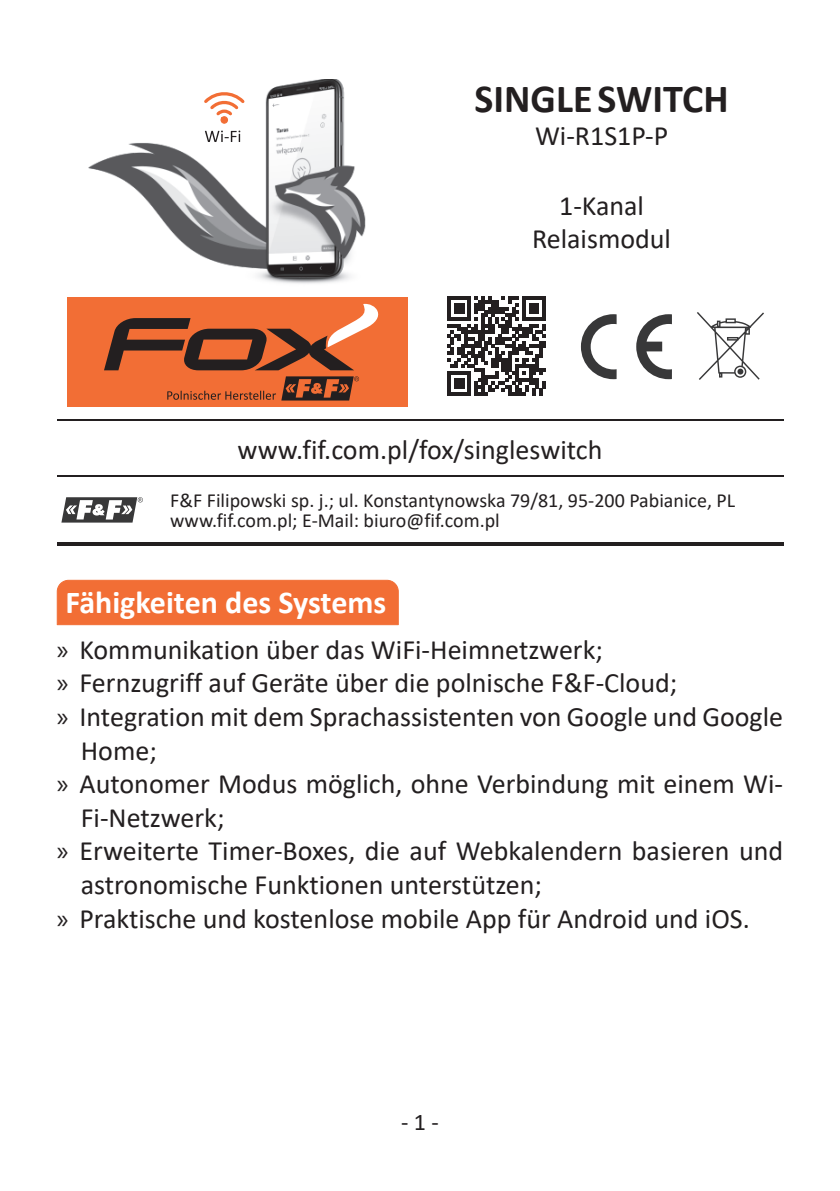
<style>
.page{position:relative;width:840px;height:1191px;background:#fff}
.page>*{position:absolute;margin:0;border:0;box-sizing:border-box;transform-origin:0 0}
.t1{font:700 40px "Calibri";color:#231f20}
.t2{font:700 32px "Calibri";color:#fff}
.t3{font:28px/33.6px "Calibri";color:#231f20;text-align:center}
.t4{font:24px "Calibri";color:#231f20}
.t5{font:20px/20px "Calibri";color:#231f20}
.s1{font-family:"Myriad Pro"}
</style>
<div class="page">
<hr style="left:420px;top:419px;width:362px;height:1px;background:#231f20">
<svg style="left:147px;top:476px;width:23px;height:1px"></svg>
<hr style="left:170px;top:476px;width:250px;height:1px;background:#231f20">
<hr style="left:420px;top:476px;width:362px;height:1px;background:#231f20">
<hr style="left:57px;top:543px;width:90px;height:3px;background:#231f20">
<hr style="left:147px;top:543px;width:23px;height:3px;background:#231f20">
<hr style="left:170px;top:543px;width:250px;height:3px;background:#231f20">
<hr style="left:420px;top:543px;width:362px;height:3px;background:#231f20">
<hr style="left:57px;top:419px;width:90px;height:1px;background:#231f20">
<svg style="left:147px;top:419px;width:23px;height:1px"></svg>
<hr style="left:170px;top:419px;width:250px;height:1px;background:#231f20">
<hr style="left:57px;top:476px;width:90px;height:1px;background:#231f20">
<img style="left:88px;top:79px;width:278px;height:205px">
<svg style="left:205px;top:131px;width:35px;height:11px"></svg>
<svg style="left:201px;top:91px;width:46px;height:33px"></svg>
<div style="left:68px;top:298px;width:340px;height:109px;background:#f26e35"></div>
<svg style="left:104px;top:303px;width:275px;height:67px"></svg>
<svg style="left:167px;top:376px;width:192px;height:24px"></svg>
<svg style="left:447px;top:297px;width:98px;height:98px"></svg>
<svg style="left:697px;top:312px;width:66px;height:68px"></svg>
<svg style="left:580px;top:314px;width:91px;height:65px"></svg>
<svg style="left:61px;top:497px;width:82px;height:25px"></svg>
<div style="left:57px;top:580px;width:341px;height:45px;background:#f26e35"></div>
<h1 class="t1" style="left:474px;top:70px;width:255px">SINGLE SWITCH</h1>
<p class="t3" style="left:534px;top:118px;width:135px">Wi-R1S1P-P</p>
<p class="t3" style="left:532px;top:188px;width:140px">1-Kanal<br>Relaismodul</p>
<p class="t3" style="left:237px;top:432px;width:366px">www.fif.com.pl/fox/singleswitch</p>
<p class="t5" style="left:170px;top:490px;width:566px">F&amp;F Filipowski sp. j.; ul. Konstantynowska 79/81, 95-200 Pabianice, PL www.fif.com.pl; E-Mail: biuro@fif.com.pl</p>
<p class="t2" style="left:65px;top:579px;width:322px">Fähigkeiten des Systems</p>
<p class="t3" style="left:57px;top:632px;width:547px"><span class="s1">»</span> Kommunikation über das WiFi-Heimnetzwerk;</p>
<p class="t3" style="left:57px;top:665px;width:621px"><span class="s1">»</span> Fernzugriff auf Geräte über die polnische F&amp;F-Cloud;</p>
<p class="t3" style="left:57px;top:699px;width:727px"><span class="s1">»</span> Integration mit dem Sprachassistenten von Google und Google</p>
<p class="t3" style="left:81px;top:733px;width:78px">Home;</p>
<p class="t3" style="left:57px;top:766px;width:727px"><span class="s1">»</span> Autonomer Modus möglich, ohne Verbindung mit einem Wi-</p>
<p class="t3" style="left:81px;top:800px;width:145px">Fi-Netzwerk;</p>
<p class="t3" style="left:57px;top:833px;width:727px"><span class="s1">»</span> Erweiterte Timer-Boxes, die auf Webkalendern basieren und</p>
<p class="t3" style="left:81px;top:867px;width:462px">astronomische Funktionen unterstützen;</p>
<p class="t3" style="left:57px;top:901px;width:694px"><span class="s1">»</span> Praktische und kostenlose mobile App für Android und iOS.</p>
<p class="t4" style="left:401px;top:1105px;width:39px">- 1 -</p>
</div>
